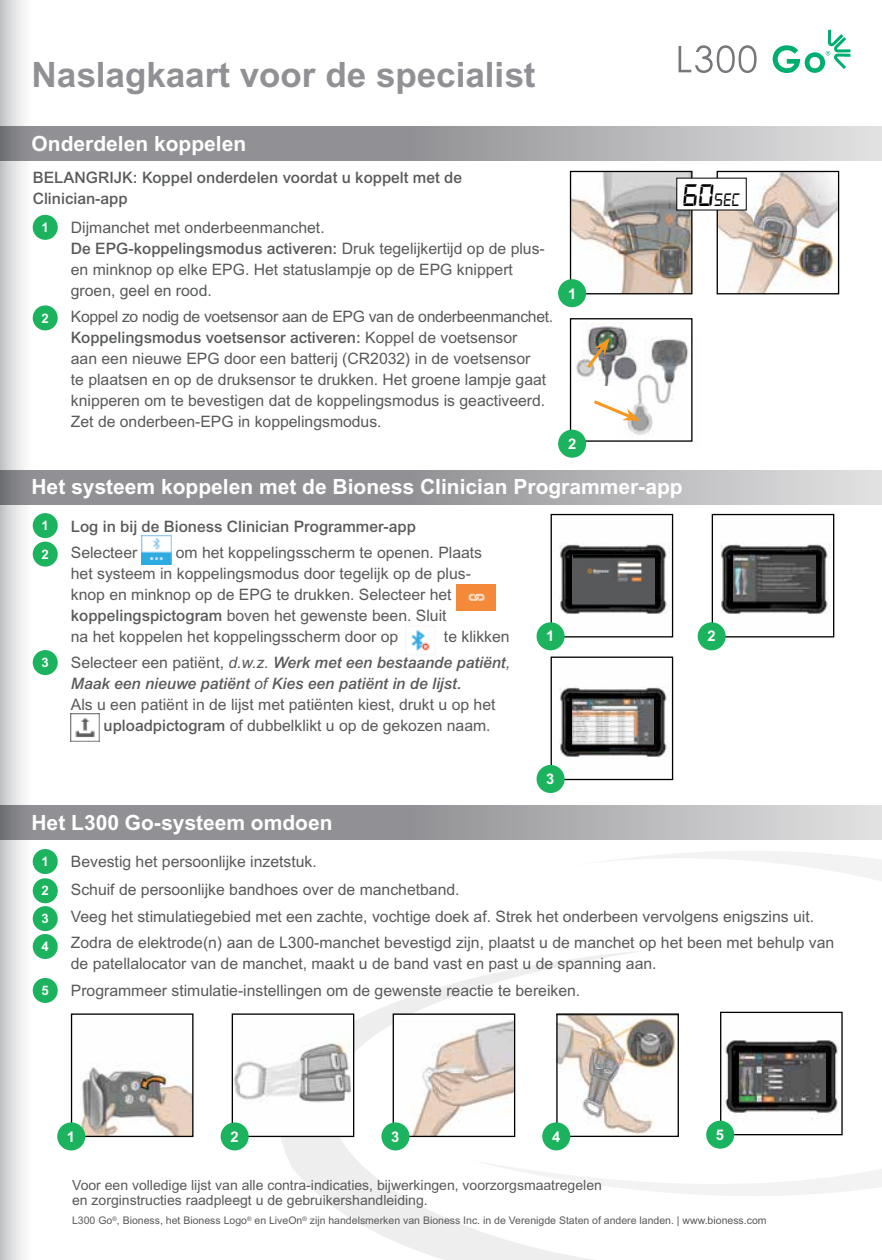
<style>
.page{position:relative;width:882px;height:1260px;background:#fff}
.page>*{position:absolute;margin:0;border:0;box-sizing:border-box;transform-origin:0 0}
.t1{font:700 35px "Arial MT Std";color:#919195}
.t2{font:700 21px "Arial MT Std";color:#fff}
.t3{font:italic 19.07px "Digital 7";color:#000}
.t4{font:15.75px/21px "Arial MT Std";color:#58595b}
.t5{font:500 15.75px/21px "Arial MT Std";color:#58595b}
.t6{font:italic 500 15.75px "Arial MT Std";color:#58595b}
.t7{font:700 14.7px "Arial MT Std";color:#fff}
.t8{font:14px/15.8px "Arial MT Std";color:#58595b}
.t9{font:700 13.12px/27.8px "Arial MT Std";color:#fff;text-align:justify}
.t10{font:10.5px "Arial MT Std";color:#58595b}
.s1{font-weight:500}
.s2{font-size:33.07px}
.s3{font-style:italic}
.s4{font-weight:500;font-style:italic}
.s5{font-weight:400}
</style>
<div class="page">
<svg style="left:0;top:0;width:65px;height:1260px"></svg>
<svg style="left:277px;top:979px;width:194px;height:281px"></svg>
<svg style="left:471px;top:851px;width:411px;height:409px"></svg>
<svg style="left:0;top:805px;width:882px;height:35px;fill:#969699"></svg>
<div style="left:33px;top:849px;width:25px;height:25px;background:#1bb35e;border-radius:50%"></div>
<div style="left:33px;top:878px;width:25px;height:25px;background:#1bb35e;border-radius:50%"></div>
<div style="left:33px;top:906px;width:25px;height:25px;background:#1bb35e;border-radius:50%"></div>
<div style="left:33px;top:934px;width:25px;height:25px;background:#1bb35e;border-radius:50%"></div>
<div style="left:33px;top:978px;width:25px;height:25px;background:#1bb35e;border-radius:50%"></div>
<img style="left:77px;top:1063px;width:115px;height:72px">
<div style="left:71px;top:1013px;width:123px;height:124px;border:1px solid #000"></div>
<div style="left:57px;top:1122px;width:28px;height:28px;background:#1bb35e;border-radius:50%"></div>
<img style="left:234px;top:1015px;width:118px;height:120px">
<div style="left:232px;top:1013px;width:122px;height:124px;border:1px solid #000"></div>
<div style="left:221px;top:1122px;width:28px;height:28px;background:#1bb35e;border-radius:50%"></div>
<img style="left:395px;top:1015px;width:118px;height:120px">
<div style="left:393px;top:1013px;width:122px;height:124px;border:1px solid #000"></div>
<div style="left:381px;top:1122px;width:28px;height:28px;background:#1bb35e;border-radius:50%"></div>
<svg style="left:0;top:470px;width:882px;height:35px;fill:#969699"></svg>
<img style="left:142px;top:535px;width:29px;height:30px">
<img style="left:456px;top:585px;width:40px;height:26px">
<img style="left:411px;top:630px;width:19px;height:21px">
<img style="left:71px;top:713px;width:28px;height:29px">
<div style="left:33px;top:513px;width:25px;height:25px;background:#1bb35e;border-radius:50%"></div>
<div style="left:33px;top:542px;width:25px;height:25px;background:#1bb35e;border-radius:50%"></div>
<div style="left:33px;top:650px;width:25px;height:25px;background:#1bb35e;border-radius:50%"></div>
<img style="left:626px;top:339px;width:63px;height:96px">
<svg style="left:0;top:127px;width:882px;height:34px;fill:#969699"></svg>
<div style="left:33px;top:215px;width:25px;height:25px;background:#1bb35e;border-radius:50%"></div>
<div style="left:33px;top:305px;width:25px;height:25px;background:#1bb35e;border-radius:50%"></div>
<div style="left:570px;top:318px;width:123px;height:124px;border:1px solid #000"></div>
<img style="left:576px;top:322px;width:61px;height:63px">
<svg style="left:594px;top:398px;width:46px;height:23px"></svg>
<svg style="left:584px;top:338px;width:26px;height:33px"></svg>
<img style="left:572px;top:173px;width:119px;height:119px">
<div style="left:570px;top:171px;width:123px;height:123px;border:1px solid #000"></div>
<img style="left:719px;top:173px;width:118px;height:119px">
<div style="left:717px;top:171px;width:122px;height:123px;border:1px solid #000"></div>
<div style="left:558px;top:279px;width:28px;height:28px;background:#1bb35e;border-radius:50%"></div>
<div style="left:677px;top:178px;width:69px;height:32px;background:#fff"></div>
<div style="left:558px;top:430px;width:28px;height:28px;background:#1bb35e;border-radius:50%"></div>
<img style="left:559px;top:544px;width:111px;height:70px">
<div style="left:551px;top:514px;width:122px;height:123px;border:1px solid #000"></div>
<div style="left:537px;top:622px;width:28px;height:28px;background:#1bb35e;border-radius:50%"></div>
<img style="left:555px;top:687px;width:115px;height:86px">
<div style="left:551px;top:657px;width:122px;height:123px;border:1px solid #000"></div>
<div style="left:537px;top:765px;width:28px;height:28px;background:#1bb35e;border-radius:50%"></div>
<img style="left:718px;top:544px;width:113px;height:86px">
<div style="left:712px;top:514px;width:122px;height:123px;border:1px solid #000"></div>
<div style="left:698px;top:622px;width:28px;height:28px;background:#1bb35e;border-radius:50%"></div>
<img style="left:572px;top:553px;width:81px;height:53px">
<img style="left:573px;top:696px;width:81px;height:51px">
<img style="left:573px;top:556px;width:81px;height:50px">
<img style="left:734px;top:552px;width:81px;height:51px">
<img style="left:558px;top:1015px;width:119px;height:120px">
<div style="left:556px;top:1013px;width:123px;height:124px;border:1px solid #000"></div>
<div style="left:542px;top:1122px;width:28px;height:28px;background:#1bb35e;border-radius:50%"></div>
<img style="left:722px;top:1014px;width:119px;height:119px">
<div style="left:720px;top:1012px;width:123px;height:123px;border:1px solid #000"></div>
<div style="left:706px;top:1121px;width:28px;height:28px;background:#1bb35e;border-radius:50%"></div>
<img style="left:740px;top:1051px;width:85px;height:53px">
<svg style="left:679px;top:45px;width:78px;height:28px"></svg>
<svg style="left:773px;top:30px;width:77px;height:43px"></svg>
<h1 class="t1" style="left:32px;top:54px;width:505px">Naslagkaart voor de specialist</h1>
<h2 class="t2" style="left:32px;top:131px;width:216px">Onderdelen koppelen</h2>
<p class="t5" style="left:33px;top:167px;width:431px">BELANGRIJK: Koppel onderdelen voordat u koppelt met de<br>Clinician-app</p>
<p class="t9" style="left:41px;top:213px;width:9px">1</p>
<p class="t4" style="left:71px;top:217px;width:475px">Dijmanchet met onderbeenmanchet.<br><span class="s1">De EPG-koppelingsmodus activeren:</span> Druk tegelijkertijd op de plus&shy;en minknop op elke EPG. Het statuslampje op de EPG knippert groen, geel en rood.</p>
<p class="t4" style="left:71px;top:306px;width:484px">Koppel zo nodig de voetsensor aan de EPG van de onderbeenmanchet.<br><span class="s1">Koppelingsmodus voetsensor activeren:</span> Koppel de voetsensor<br>aan een nieuwe EPG door een batterij (CR2032) in de voetsensor<br>te plaatsen en op de druksensor te drukken. Het groene lampje gaat knipperen om te bevestigen dat de koppelingsmodus is geactiveerd.<br>Zet de onderbeen-EPG in koppelingsmodus.</p>
<p class="t9" style="left:41px;top:304px;width:9px">2</p>
<p class="t7" style="left:568px;top:285px;width:10px">1</p>
<p class="t7" style="left:568px;top:435px;width:10px">2</p>
<p class="t3" style="left:683px;top:192px;width:59px"><span class="s2">60</span>SEC</p>
<h2 class="t2" style="left:32px;top:475px;width:653px">Het systeem koppelen met de Bioness Clinician Programmer-app</h2>
<p class="t5" style="left:71px;top:516px;width:347px">Log in bij de Bioness Clinician Programmer-app</p>
<p class="t4" style="left:71px;top:542px;width:68px">Selecteer</p>
<p class="t9" style="left:41px;top:511px;width:9px;line-height:28.5px">1<br>2</p>
<p class="t4" style="left:71px;top:542px;width:413px;text-indent:105px">om het koppelingsscherm te openen. Plaats het systeem in koppelingsmodus door tegelijk op de plus&shy;knop en minknop op de EPG te drukken. Selecteer het <span class="s1">koppelingspictogram</span> boven het gewenste been. Sluit<br>na het koppelen het koppelingsscherm door op</p>
<p class="t4" style="left:71px;top:623px;width:441px;line-height:26.2px;text-align:right">te klikken<br>Selecteer een patiënt, <span class="s3">d.w.z.</span> <span class="s4">Werk met een bestaande patiënt</span><span class="s3">,</span></p>
<p class="t6" style="left:71px;top:675px;width:392px">Maak een nieuwe patiënt <span class="s5">of</span> Kies een patiënt in de lijst.</p>
<p class="t4" style="left:71px;top:694px;width:426px">Als u een patiënt in de lijst met patiënten kiest, drukt u op het</p>
<p class="t4" style="left:104px;top:715px;width:388px"><span class="s1">uploadpictogram</span> of dubbelklikt u op de gekozen naam.</p>
<p class="t7" style="left:546px;top:628px;width:10px">1</p>
<p class="t9" style="left:41px;top:649px;width:9px">3</p>
<p class="t7" style="left:546px;top:770px;width:10px">3</p>
<p class="t7" style="left:707px;top:628px;width:10px">2</p>
<h2 class="t2" style="left:32px;top:810px;width:303px">Het L300 Go-systeem omdoen</h2>
<p class="t4" style="left:71px;top:848px;width:765px;line-height:27.1px">Bevestig het persoonlijke inzetstuk.<br>Schuif de persoonlijke bandhoes over de manchetband.<br>Veeg het stimulatiegebied met een zachte, vochtige doek af. Strek het onderbeen vervolgens enigszins uit.<br>Zodra de elektrode(n) aan de L300-manchet bevestigd zijn, plaatst u de manchet op het been met behulp van</p>
<p class="t4" style="left:71px;top:951px;width:587px;line-height:26.6px">de patellalocator van de manchet, maakt u de band vast en past u de spanning aan.<br>Programmeer stimulatie-instellingen om de gewenste reactie te bereiken.</p>
<p class="t9" style="left:41px;top:847px;width:9px">1</p>
<p class="t9" style="left:41px;top:877px;width:9px">2<br>3<br>4</p>
<p class="t9" style="left:41px;top:976px;width:9px">5</p>
<p class="t7" style="left:67px;top:1128px;width:10px">1</p>
<p class="t7" style="left:230px;top:1128px;width:10px">2</p>
<p class="t7" style="left:391px;top:1128px;width:10px">3</p>
<p class="t7" style="left:552px;top:1128px;width:10px">4</p>
<p class="t7" style="left:716px;top:1126px;width:10px">5</p>
<p class="t8" style="left:72px;top:1177px;width:531px">Voor een volledige lijst van alle contra-indicaties, bijwerkingen, voorzorgsmaatregelen en zorginstructies raadpleegt u de gebruikershandleiding.</p>
<p class="t10" style="left:72px;top:1215px;width:696px">L300 Go<sup>®</sup>, Bioness, het Bioness Logo<sup>®</sup> en LiveOn<sup>®</sup> zijn handelsmerken van Bioness Inc. in de Verenigde Staten of andere landen. | www.bioness.com</p>
</div>
